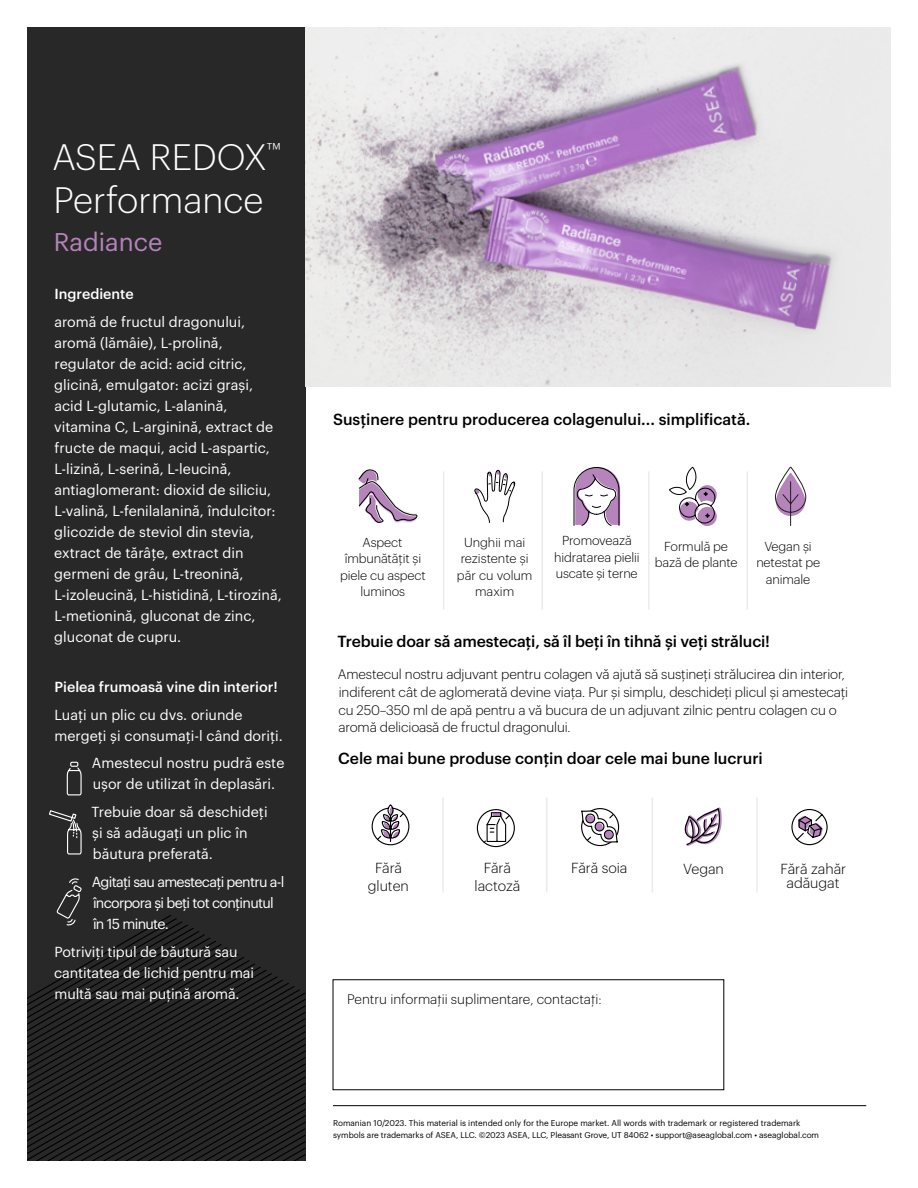
<style>
.page{position:relative;width:918px;height:1188px;background:#fff}
.page>*{position:absolute;margin:0;border:0;box-sizing:border-box;transform-origin:0 0}
.t1{font:300 36px/43.2px "Graphik";color:#fff}
.t2{font:25.05px "Graphik";color:#b584bb}
.t3{font:500 15.75px "Graphik";color:#000}
.t4{font:14.25px/21px "Graphik";color:#fff}
.t5{font:14.25px/21px "Graphik";letter-spacing:-.05em;color:#fff}
.t6{font:300 14.25px/14.2px "Graphik";color:#000;text-align:center}
.t7{font:500 14.25px "Graphik";color:#fff}
.t8{font:300 13.5px/18px "Graphik";letter-spacing:-.01em;color:#000}
.t9{font:300 12.75px/16.5px "Graphik";letter-spacing:-.01em;color:#000;text-align:center}
.t10{font:8.25px/12px "Graphik";letter-spacing:-.005em;color:#000}
</style>
<div class="page">
<div style="left:27px;top:27px;width:279px;height:1134px;background:#292829"></div>
<svg style="left:27px;top:915px;width:278px;height:246px"></svg>
<img style="left:305px;top:27px;width:585px;height:360px">
<hr style="left:333px;top:1105px;width:533px;height:1px;background:#000">
<hr style="left:442px;top:798px;width:2px;height:95px;background:#efeae7">
<hr style="left:546px;top:798px;width:1px;height:95px;background:#efeae7">
<hr style="left:652px;top:798px;width:1px;height:95px;background:#efeae7">
<hr style="left:756px;top:798px;width:2px;height:95px;background:#efeae7">
<svg style="left:371px;top:804px;width:39px;height:42px"></svg>
<div style="left:581px;top:808px;width:38px;height:38px;border:1px solid #000;border-radius:50%"></div>
<svg style="left:581px;top:809px;width:38px;height:35px"></svg>
<svg style="left:791px;top:809px;width:37px;height:37px"></svg>
<svg style="left:685px;top:807px;width:37px;height:38px"></svg>
<svg style="left:66px;top:761px;width:16px;height:35px"></svg>
<svg style="left:49px;top:810px;width:33px;height:45px"></svg>
<svg style="left:56px;top:878px;width:27px;height:48px"></svg>
<div style="left:477px;top:809px;width:38px;height:38px;border:1px solid #000;border-radius:50%"></div>
<svg style="left:483px;top:812px;width:28px;height:32px"></svg>
<svg style="left:573px;top:467px;width:47px;height:59px"></svg>
<svg style="left:474px;top:469px;width:42px;height:54px"></svg>
<svg style="left:358px;top:469px;width:60px;height:54px"></svg>
<svg style="left:775px;top:466px;width:32px;height:60px"></svg>
<svg style="left:698px;top:507px;width:19px;height:19px"></svg>
<svg style="left:669px;top:466px;width:48px;height:58px"></svg>
<hr style="left:443px;top:471px;width:1px;height:138px;background:#efeae7">
<hr style="left:542px;top:471px;width:1px;height:138px;background:#efeae7">
<hr style="left:648px;top:471px;width:2px;height:138px;background:#efeae7">
<hr style="left:747px;top:471px;width:1px;height:138px;background:#efeae7">
<h1 class="t1" style="left:52px;top:133px;width:230px">ASEA REDOX<sup>™<br></sup>Performance</h1>
<h2 class="t2" style="left:54px;top:223px;width:110px">Radiance</h2>
<p class="t7" style="left:55px;top:283px;width:81px">Ingrediente</p>
<p class="t4" style="left:54px;top:310px;width:229px">aromă de fructul dragonului, aromă (lămâie), L-prolină, regulator de acid: acid citric, glicină, emulgator: acizi grași, acid L-glutamic, L-alanină, vitamina C, L-arginină, extract de fructe de maqui, acid L-aspartic,<br>L-lizină, L-serină, L-leucină, antiaglomerant: dioxid de siliciu,<br>L-valină, L-fenilalanină, îndulcitor: glicozide de steviol din stevia, extract de tărâțe, extract din germeni de grâu, L-treonină,<br>L-izoleucină, L-histidină, L-tirozină,<br>L-metionină, gluconat de zinc, gluconat de cupru.</p>
<p class="t7" style="left:55px;top:676px;width:225px">Pielea frumoasă vine din interior!</p>
<p class="t4" style="left:55px;top:703px;width:230px">Luați un plic cu dvs. oriunde mergeți și consumați-l când doriți.</p>
<p class="t4" style="left:92px;top:752px;width:194px">Amestecul nostru pudră este ușor de utilizat în deplasări.</p>
<p class="t4" style="left:91px;top:800px;width:178px">Trebuie doar să deschideți și să adăugați un plic în băutura preferată.</p>
<p class="t5" style="left:92px;top:870px;width:194px">Agitați sau amestecați pentru a-l încorpora și beți tot conținutul în 15 minute.</p>
<p class="t4" style="left:54px;top:940px;width:201px">Potriviți tipul de băutură sau cantitatea de lichid pentru mai multă sau mai puțină aromă.</p>
<p class="t3" style="left:333px;top:407px;width:419px">Susținere pentru producerea colagenului... simplificată.</p>
<p class="t9" style="left:340px;top:533px;width:87px">Aspect îmbunătățit și piele cu aspect luminos</p>
<p class="t9" style="left:457px;top:533px;width:77px">Unghii mai rezistente și păr cu volum maxim</p>
<p class="t9" style="left:554px;top:532px;width:87px">Promovează hidratarea pielii uscate și terne</p>
<p class="t9" style="left:655px;top:537px;width:84px">Formulă pe bază de plante</p>
<p class="t9" style="left:756px;top:537px;width:65px">Vegan și netestat pe animale</p>
<p class="t3" style="left:337px;top:629px;width:434px">Trebuie doar să amestecați, să îl beți în tihnă și veți străluci!</p>
<p class="t8" style="left:338px;top:664px;width:512px">Amestecul nostru adjuvant pentru colagen vă ajută să susțineți strălucirea din interior, indiferent cât de aglomerată devine viața. Pur și simplu, deschideți plicul și amestecați cu 250–350 ml de apă pentru a vă bucura de un adjuvant zilnic pentru colagen cu o aromă delicioasă de fructul dragonului.</p>
<p class="t3" style="left:338px;top:746px;width:426px">Cele mai bune produse conțin doar cele mai bune lucruri</p>
<p class="t6" style="left:368px;top:858px;width:43px;line-height:18px">Fără gluten</p>
<p class="t6" style="left:484px;top:860px;width:29px">Fără</p>
<p class="t6" style="left:571px;top:860px;width:58px">Fără soia</p>
<p class="t6" style="left:475px;top:878px;width:47px">lactoză</p>
<p class="t8" style="left:347px;top:989px;width:256px">Pentru informaţii suplimentare, contactaţi:</p>
<p class="t6" style="left:683px;top:860px;width:42px">Vegan</p>
<p class="t6" style="left:781px;top:860px;width:67px">Fără zahăr adăugat</p>
<p class="t10" style="left:333px;top:1116px;width:488px">Romanian 10/2023. This material is intended only for the Europe market. All words with trademark or registered trademark symbols are trademarks of ASEA, LLC. ©2023 ASEA, LLC, Pleasant Grove, UT 84062 • support@aseaglobal.com • aseaglobal.com</p>
</div>
